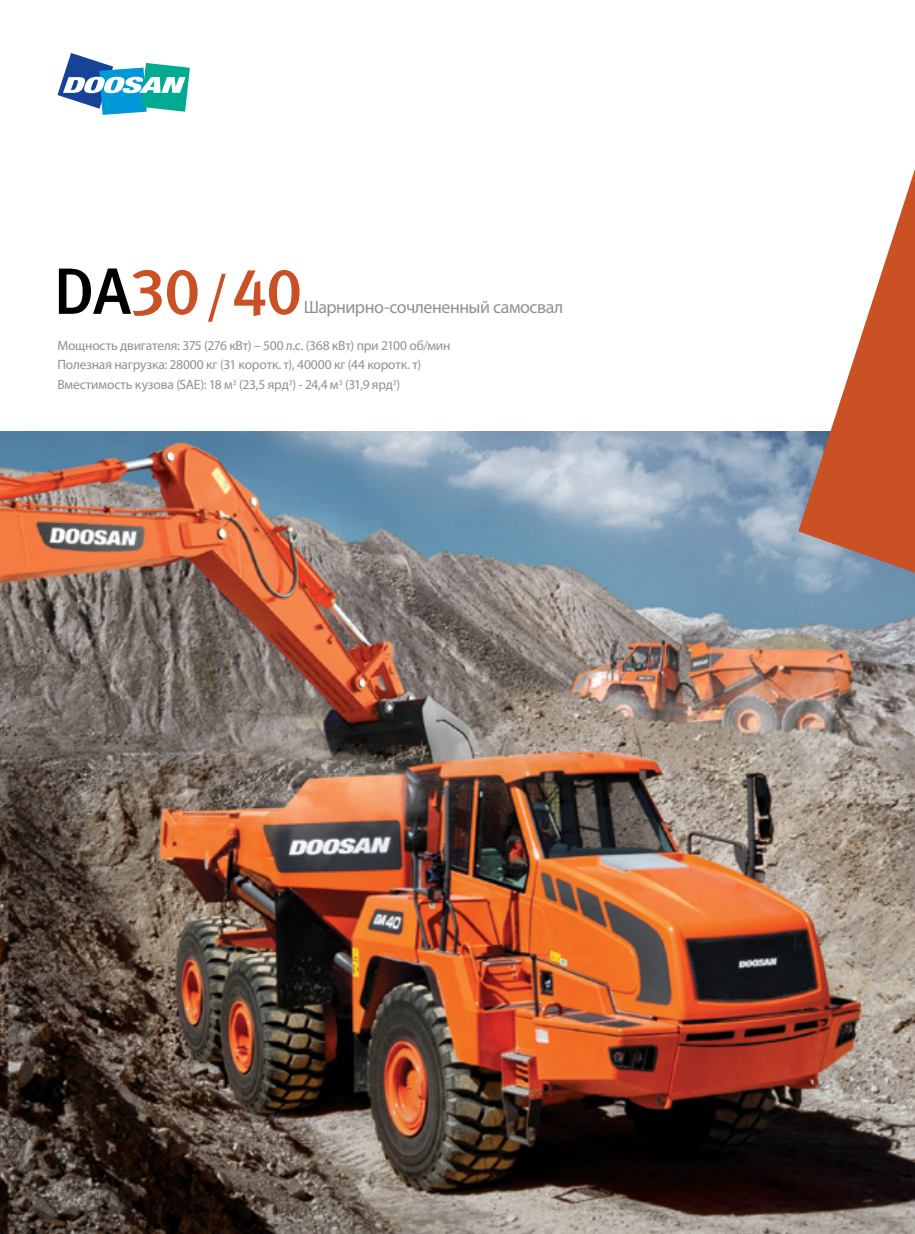
<style>
.page{position:relative;width:915px;height:1234px;background:#fff}
.page>*{position:absolute;margin:0;border:0;box-sizing:border-box;transform-origin:0 0}
.t1{font:65.4px "Meta Plus Medium Caps";letter-spacing:-.01em;color:#c95123}
.t2{font:18px "Myriad Pro";letter-spacing:-.025em;color:#919195}
.t3{font:13.5px/19.5px "Myriad Pro";letter-spacing:-.015em;color:#919195}
.s1{color:#000}
.s2{font-size:52.5px}
</style>
<div class="page">
<img style="left:0;top:432px;width:914px;height:801px">
<svg style="left:798px;top:172px;width:116px;height:400px"></svg>
<svg style="left:57px;top:53px;width:133px;height:62px"></svg>
<h1 class="t1" style="left:53px;top:253px;width:250px"><span class="s1">DA</span>30 <span class="s2">/</span>40</h1>
<p class="t3" style="left:57px;top:335px;width:394px">Мощность двигателя: 375 (276 кВт) – 500 л.с. (368 кВт) при 2100 об/мин<br>Полезная нагрузка: 28000 кг (31 коротк. т), 40000 кг (44 коротк. т)<br>Вместимость кузова (SAE): 18 м<sup>3</sup> (23,5 ярд<sup>3</sup>) - 24,4 м<sup>3</sup> (31,9 ярд<sup>3</sup>)</p>
<h2 class="t2" style="left:303px;top:296px;width:261px">Шарнирно-сочлененный самосвал</h2>
</div>
